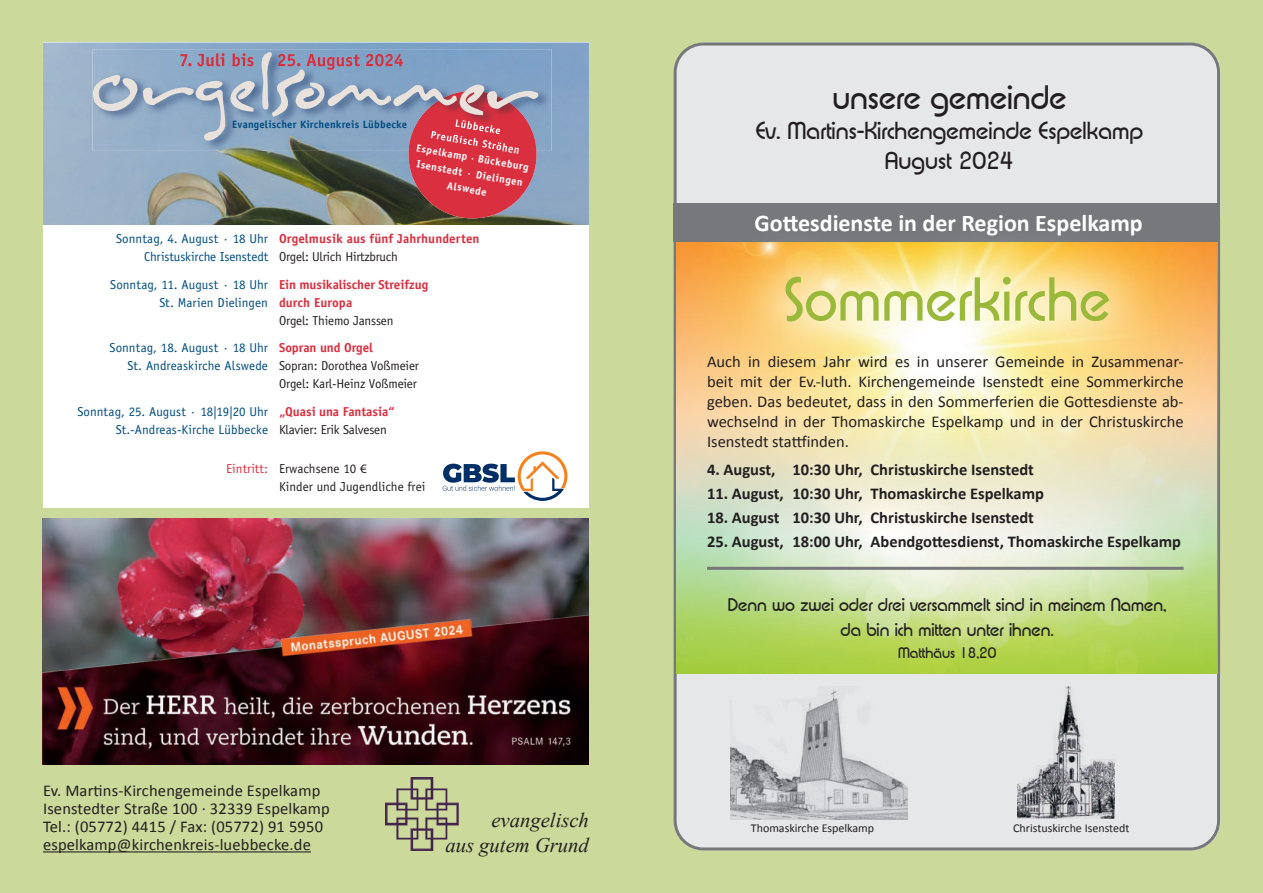
<style>
.page{position:relative;width:1263px;height:893px;background:#cbd99b}
.page>*{position:absolute;margin:0;border:0;box-sizing:border-box;transform-origin:0 0}
.t1{font:60px "Expressa";letter-spacing:.01em;color:#9ab93b}
.t2{font:33px "Expressa";color:#231f20}
.t3{font:24px/30px "Expressa";color:#231f20;text-align:center}
.t4{font:700 24px "Calibri";color:#fff}
.t5{font:italic 20.7px/24.8px "Times New Roman";color:#231f20;text-align:right}
.t6{font:18px/25.2px "Expressa";color:#231f20;text-align:center}
.t7{font:16.5px/19.8px "Calibri";letter-spacing:.01em;color:#231f20}
.t8{font:700 16.5px "Calibri";color:#231f20}
.t9{font:15px "Expressa";color:#231f20}
.t10{font:12.9px/18.1px "Officina San Boo";letter-spacing:-.005em;color:#014d81}
.t11{font:12.9px/18.1px "Officina San Boo";color:#231f20}
.t12{font:12.9px "Officina San Bol";letter-spacing:.005em;color:#da2f3e}
.t13{font:12px "Calibri";color:#231f20}
.t14{font:10.65px/15.8px "Officina San Bol";color:#fff;text-align:center}
.t15{font:10.65px "Officina San Bol";letter-spacing:.015em;color:#014d81}
.s1{font-family:"Officina San Boo";color:#014d81}
.s2{color:#231f20}
.s3{color:#014d81}
.s4{font-family:"Officina San Bol";color:#da2f3e}
.s5{color:#da2f3e}
.s6{font-family:"Myriad Pro"}
</style>
<div class="page">
<div style="left:674px;top:673px;width:546px;height:177px;background:#e6e7e9"></div>
<div style="left:674px;top:43px;width:546px;height:160px;background:#e6e7e9"></div>
<div style="left:673px;top:203px;width:544px;height:38px;background:#76787b"></div>
<div style="left:674px;top:43px;width:546px;height:807px;border:3px solid #76787b;border-radius:28px"></div>
<hr style="left:43px;top:851px;width:268px;height:1px;background:#231f20">
<img style="left:385px;top:777px;width:74px;height:74px">
<img style="left:676px;top:536px;width:541px;height:137px">
<img style="left:676px;top:242px;width:541px;height:294px">
<svg style="left:730px;top:241px;width:434px;height:137px;background:#fade97"></svg>
<img style="left:43px;top:43px;width:546px;height:182px">
<div style="left:409px;top:91px;width:127px;height:127px;background:#da2f3e;border-radius:50%"></div>
<img style="left:92px;top:49px;width:367px;height:102px">
<img style="left:459px;top:49px;width:92px;height:68px">
<img style="left:536px;top:117px;width:15px;height:34px">
<img style="left:409px;top:142px;width:127px;height:9px">
<img style="left:457px;top:142px;width:63px;height:9px">
<img style="left:431px;top:142px;width:56px;height:4px">
<img style="left:416px;top:144px;width:41px;height:7px">
<svg style="left:91px;top:51px;width:449px;height:91px;background:#999db6"></svg>
<div style="left:43px;top:225px;width:546px;height:282px;background:#fff"></div>
<svg style="left:443px;top:451px;width:124px;height:50px"></svg>
<img style="left:1017px;top:687px;width:97px;height:131px">
<img style="left:731px;top:687px;width:176px;height:133px">
<img style="left:43px;top:519px;width:546px;height:97px">
<img style="left:43px;top:616px;width:546px;height:148px">
<hr style="left:707px;top:567px;width:477px;height:3px;background:#76787b">
<p class="t15" style="left:232px;top:120px;width:177px">Evangelischer Kirchenkreis Lübbecke</p>
<p class="t14" style="left:417px;top:141px;width:116px;rotate:10deg">Espelkamp · Bückeburg<br>Isenstedt · Dielingen<br>Alswede</p>
<p class="t12" style="left:116px;top:234px;width:365px"><span class="s1">Sonntag, 4. August · 18 Uhr</span> Orgelmusik aus fünf Jahrhunderten</p>
<p class="t10" style="left:144px;top:249px;width:255px">Christuskirche Isenstedt <span class="s2">Orgel: Ulrich Hirtzbruch</span></p>
<p class="t12" style="left:110px;top:279px;width:320px"><span class="s1">Sonntag, 11. August · 18 Uhr</span> Ein musikalischer Streifzug</p>
<p class="t11" style="left:279px;top:294px;width:116px;text-indent:-120px"><span class="s3">St. Marien Dielingen</span> <span class="s4">durch Europa<br></span>Orgel: Thiemo Janssen</p>
<p class="t10" style="left:110px;top:340px;width:265px">Sonntag, 18. August · 18 Uhr <span class="s4">Sopran und Orgel</span></p>
<p class="t10" style="left:128px;top:358px;width:293px">St. Andreaskirche Alswede <span class="s2">Sopran: Dorothea Voßmeier</span></p>
<p class="t11" style="left:279px;top:376px;width:139px">Orgel: Karl-Heinz Voßmeier</p>
<p class="t10" style="left:116px;top:403px;width:280px;text-indent:-39px">Sonntag, 25. August · 18|19|20 Uhr <span class="s4">„Quasi una Fantasia“<br></span>St.-Andreas-Kirche Lübbecke <span class="s2">Klavier: Erik Salvesen</span></p>
<p class="t11" style="left:279px;top:460px;width:148px;text-indent:-53px"><span class="s5">Eintritt:</span> Erwachsene 10 <span class="s6">€<br></span>Kinder und Jugendliche frei</p>
<p class="t7" style="left:43px;top:781px;width:288px;line-height:18px">Ev. Martins-Kirchengemeinde Espelkamp Isenstedter Straße 100 · 32339 Espelkamp Tel.: (05772) 4415 / Fax: (05772) 91 5950 espelkamp@kirchenkreis-luebbecke.de</p>
<p class="t5" style="left:445px;top:810px;width:145px">evangelisch<br>aus gutem Grund</p>
<h2 class="t2" style="left:832px;top:85px;width:236px">unsere gemeinde</h2>
<h3 class="t3" style="left:756px;top:118px;width:389px">Ev. Martins-Kirchengemeinde Espelkamp<br>August 2024</h3>
<h3 class="t4" style="left:754px;top:208px;width:390px">Gottesdienste in der Region Espelkamp</h3>
<h1 class="t1" style="left:784px;top:276px;width:328px">Sommerkirche</h1>
<p class="t7" style="left:707px;top:351px;width:478px;text-align:justify">Auch in diesem Jahr wird es in unserer Gemeinde in Zusammenar&shy;beit mit der Ev.-luth. Kirchengemeinde Isenstedt eine Sommerkirche geben. Das bedeutet, dass in den Sommerferien die Gottesdienste ab&shy;wechselnd in der Thomaskirche Espelkamp und in der Christuskirche Isenstedt statÚinden.</p>
<p class="t8" style="left:707px;top:459px;width:328px">4. August, 10:30 Uhr, Christuskirche Isenstedt</p>
<p class="t8" style="left:707px;top:483px;width:338px">11. August, 10:30 Uhr, Thomaskirche Espelkamp</p>
<p class="t8" style="left:707px;top:507px;width:328px">18. August 10:30 Uhr, Christuskirche Isenstedt</p>
<p class="t8" style="left:707px;top:531px;width:476px">25. August, 18:00 Uhr, Abendgottesdienst, Thomaskirche Espelkamp</p>
<p class="t6" style="left:728px;top:593px;width:440px">Denn wo zwei oder drei versammelt sind in meinem Namen, da bin ich mitten unter ihnen.</p>
<p class="t9" style="left:898px;top:646px;width:100px">Matthäus 18,20</p>
<p class="t13" style="left:751px;top:820px;width:125px">Thomaskirche Espelkamp</p>
<p class="t13" style="left:1013px;top:820px;width:118px">Christuskirche Isenstedt</p>
</div>
